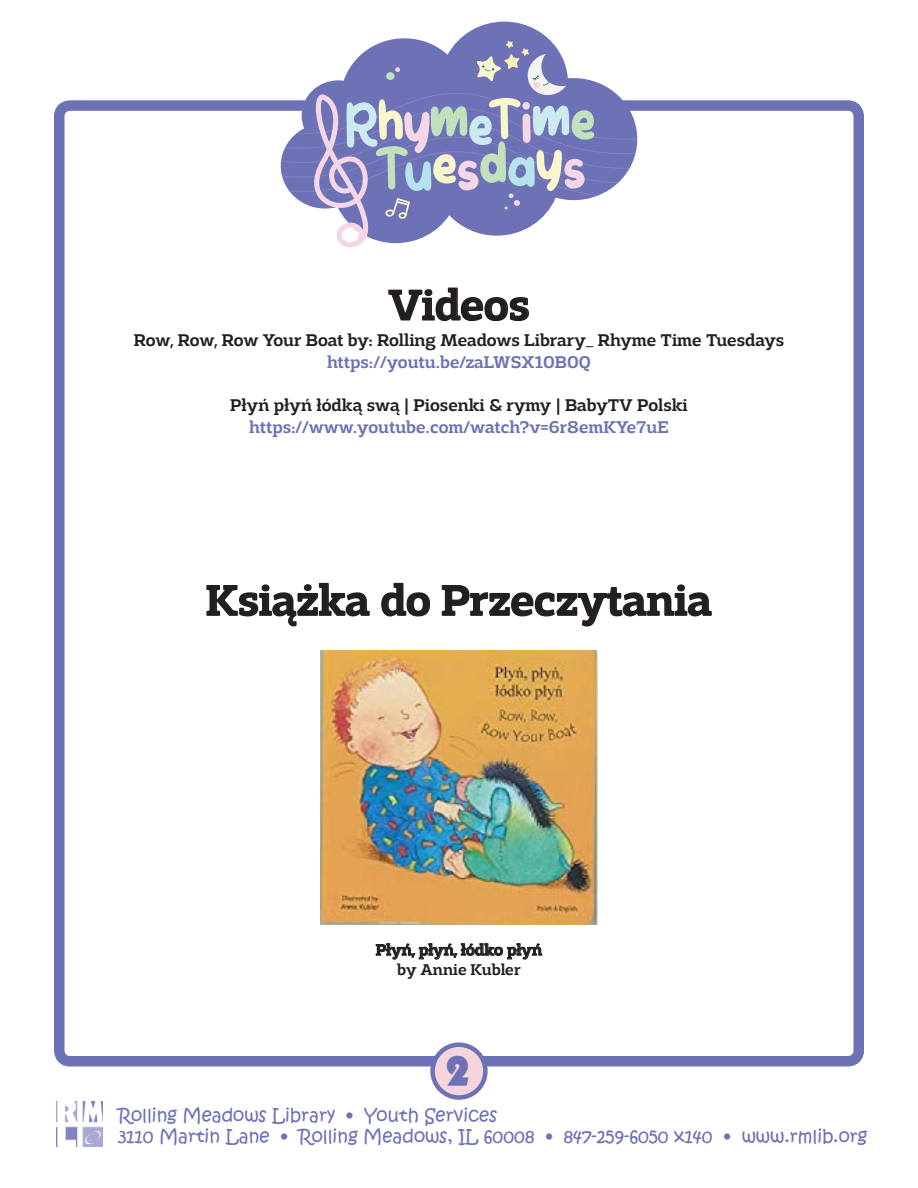
<style>
.page{position:relative;width:918px;height:1188px;background:#fff}
.page>*{position:absolute;margin:0;border:0;box-sizing:border-box;transform-origin:0 0}
.t1{font:500 45px "Adria Slab W00";color:#231f20}
.t2{font:900 43.5px "Kabob";color:#6d71b5}
.t3{font:500 18px "Adria Slab W00";color:#231f20}
.t4{font:18px "Kristen ITC";color:#6d71b5}
.t5{font:500 18px "Adria Slab W00";color:#6d71b5}
.t6{font:500 16.5px "Adria Slab W00";color:#231f20}
</style>
<div class="page">
<div style="left:54px;top:100px;width:810px;height:966px;border:10px solid #6d71b5;border-radius:11px"></div>
<svg style="left:280px;top:21px;width:358px;height:149px"></svg>
<svg style="left:281px;top:41px;width:356px;height:206px"></svg>
<img style="left:57px;top:1102px;width:46px;height:45px">
<div style="left:433px;top:1045px;width:52px;height:53px;background:#f5d4db;border-radius:50%"></div>
<div style="left:430px;top:1042px;width:58px;height:58px;border:4px solid #6d71b5;border-radius:50%"></div>
<svg style="left:388px;top:287px;width:141px;height:35px"></svg>
<svg style="left:206px;top:582px;width:164px;height:45px"></svg>
<svg style="left:381px;top:582px;width:50px;height:35px"></svg>
<svg style="left:441px;top:584px;width:271px;height:43px"></svg>
<svg style="left:375px;top:943px;width:168px;height:17px"></svg>
<img style="left:321px;top:651px;width:276px;height:274px">
<p class="t1" style="left:388px;top:279px;width:143px">Videos</p>
<p class="t3" style="left:134px;top:330px;width:652px">Row, Row, Row Your Boat by: Rolling Meadows Library_ Rhyme Time Tuesdays</p>
<p class="t5" style="left:327px;top:352px;width:265px">https://youtu.be/zaLWSX10B0Q</p>
<p class="t3" style="left:230px;top:395px;width:459px">Płyń płyń łódką swą | Piosenki &amp; rymy | BabyTV Polski</p>
<p class="t5" style="left:249px;top:416px;width:421px">https://www.youtube.com/watch?v=6r8emKYe7uE</p>
<p class="t1" style="left:206px;top:574px;width:507px">Książka do Przeczytania</p>
<p class="t6" style="left:376px;top:940px;width:168px">Płyń, płyń, łódko płyń</p>
<p class="t6" style="left:397px;top:960px;width:125px">by Annie Kubler</p>
<p class="t2" style="left:445px;top:1045px;width:25px">2</p>
<p class="t4" style="left:118px;top:1103px;width:381px">Rolling Meadows Library • Youth Services</p>
<p class="t4" style="left:118px;top:1125px;width:751px">3110 Martin Lane • Rolling Meadows, IL 60008 • 847-259-6050 x140 • www.rmlib.org</p>
</div>
